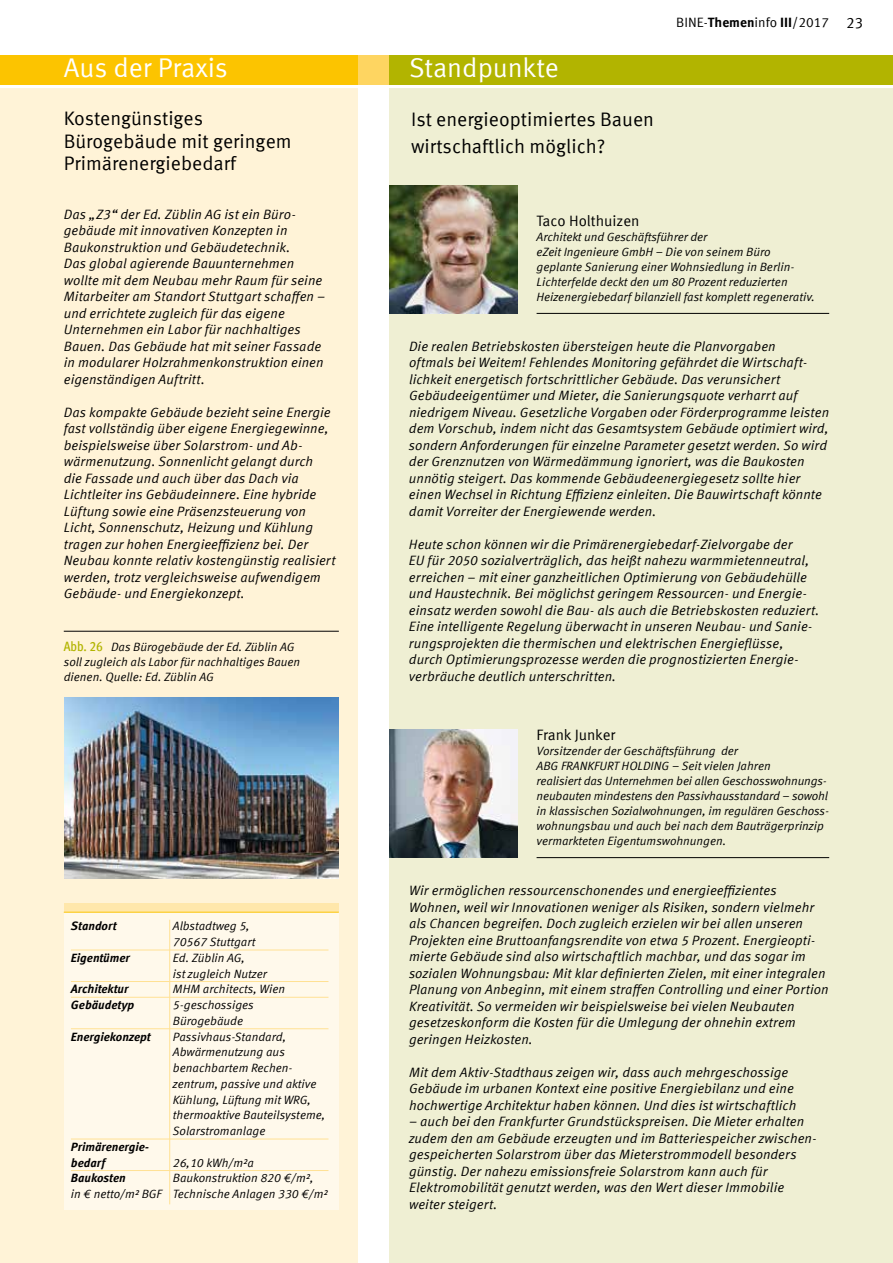
<style>
.page{position:relative;width:893px;height:1263px;background:#fff}
.page>*{position:absolute;margin:0;border:0;box-sizing:border-box;transform-origin:0 0}
.t1{font:27px "Meta Offc Norm";color:#fff}
.t2{font:19.5px/22.5px "Meta Offc Norm";color:#000}
.t3{font:15px "Meta Offc Norm";color:#000}
.t4{font:13.5px/16.5px "Meta Offc Norm Ita";letter-spacing:.005em;color:#000}
.t5{font:13.5px "Meta Offc Norm";color:#000}
.t6{font:12px/15px "Meta Offc Norm Ita";color:#000}
.t7{font:italic 700 12px/15.8px "Meta Offc";color:#000}
.s1{font-family:"Meta Offc";font-weight:500;font-stretch:condensed;font-size:13.5px;color:#b2b400}
.s2{font-family:"Meta Offc";font-weight:700}
.s3{font-size:15px}
</style>
<div class="page">
<div style="left:0;top:55px;width:893px;height:30px;background:#fed561"></div>
<div style="left:390px;top:55px;width:503px;height:30px;background:#b2b400"></div>
<div style="left:390px;top:87px;width:503px;height:1176px;background:#efefd3"></div>
<hr style="left:537px;top:857px;width:292px;height:1px;background:#000">
<img style="left:390px;top:730px;width:127px;height:127px">
<hr style="left:537px;top:313px;width:292px;height:1px;background:#000">
<img style="left:390px;top:186px;width:127px;height:127px">
<div style="left:0;top:87px;width:358px;height:1176px;background:#fff3d7"></div>
<div style="left:0;top:55px;width:358px;height:30px;background:#fcc400"></div>
<img style="left:65px;top:697px;width:274px;height:181px">
<hr style="left:64px;top:631px;width:275px;height:1px;background:#000">
<div style="left:64px;top:908px;width:274px;height:302px;background:#fff9eb"></div>
<hr style="left:71px;top:950px;width:257px;height:1px;background:#ffe194">
<hr style="left:71px;top:981px;width:257px;height:1px;background:#ffe194">
<hr style="left:71px;top:997px;width:257px;height:1px;background:#ffe194">
<hr style="left:71px;top:1028px;width:257px;height:1px;background:#ffe194">
<hr style="left:71px;top:1139px;width:257px;height:1px;background:#ffe194">
<hr style="left:71px;top:1170px;width:257px;height:1px;background:#ffe194">
<hr style="left:169px;top:920px;width:1px;height:284px;background:#ffe194">
<div style="left:64px;top:903px;width:275px;height:9px;background:#ffe7ab"></div>
<hr style="left:64px;top:912px;width:275px;height:1px;background:#fcc400">
<hr style="left:0;top:85px;width:893px;height:3px;background:#fff">
<h1 class="t1" style="left:64px;top:53px;width:165px">Aus der Praxis</h1>
<h2 class="t2" style="left:64px;top:108px;width:229px">Kostengünstiges<br>Bürogebäude mit geringem<br>Primärenergiebedarf</h2>
<p class="t4" style="left:64px;top:206px;width:263px">Das „Z3“ der Ed. Züblin AG ist ein Büro&shy;gebäude mit innovativen Konzepten in Baukonstruktion und Gebäudetechnik.<br>Das global agierende Bauunternehmen wollte mit dem Neubau mehr Raum für seine Mitarbeiter am Standort Stuttgart schaffen – und errichtete zugleich für das eigene Unternehmen ein Labor für nachhaltiges Bauen. Das Gebäude hat mit seiner Fassade in modularer Holzrahmenkonstruktion einen eigenständigen Auftritt.</p>
<p class="t4" style="left:64px;top:404px;width:273px">Das kompakte Gebäude bezieht seine Energie fast vollständig über eigene Energiegewinne, beispielsweise über Solarstrom- und Ab&shy;wärmenutzung. Sonnenlicht gelangt durch<br>die Fassade und auch über das Dach via Lichtleiter ins Gebäudeinnere. Eine hybride Lüftung sowie eine Präsenzsteuerung von Licht, Sonnenschutz, Heizung und Kühlung tragen zur hohen Energieeffizienz bei. Der Neubau konnte relativ kostengünstig realisiert werden, trotz vergleichsweise aufwendigem Gebäude- und Energiekonzept.</p>
<p class="t6" style="left:64px;top:639px;width:238px"><span class="s1">Abb. 26</span> Das Bürogebäude der Ed. Züblin AG soll zugleich als Labor für nachhaltiges Bauen dienen. Quelle: Ed. Züblin AG</p>
<p class="t7" style="left:71px;top:919px;width:47px">Standort</p>
<p class="t6" style="left:173px;top:919px;width:84px;line-height:15.8px">Albstadtweg 5,<br>70567 Stuttgart</p>
<p class="t7" style="left:71px;top:950px;width:61px">Eigentümer</p>
<p class="t6" style="left:173px;top:950px;width:96px;line-height:15.8px">Ed. Züblin AG,<br>ist zugleich Nutzer</p>
<p class="t7" style="left:71px;top:982px;width:59px">Architektur</p>
<p class="t6" style="left:173px;top:982px;width:114px">MHM architects, Wien</p>
<p class="t7" style="left:71px;top:997px;width:65px">Gebäudetyp</p>
<p class="t6" style="left:173px;top:997px;width:82px;line-height:15.8px">5-geschossiges<br>Bürogebäude</p>
<p class="t7" style="left:71px;top:1029px;width:81px">Energiekonzept</p>
<p class="t6" style="left:173px;top:1029px;width:154px;line-height:15.8px">Passivhaus-Standard,<br>Abwärmenutzung aus benachbartem Rechen&shy;zentrum, passive und aktive<br>Kühlung, Lüftung mit WRG, thermoaktive Bauteilsysteme,<br>Solarstromanlage</p>
<p class="t7" style="left:71px;top:1139px;width:80px">Primärenergie&shy;bedarf</p>
<p class="t6" style="left:173px;top:1155px;width:82px">26,10 kWh/m²a</p>
<p class="t6" style="left:71px;top:1171px;width:258px;line-height:15.8px;text-indent:102px">Baukonstruktion 820 €/m²,<br>in € netto/m² BGF Technische Anlagen 330 €/m²</p>
<p class="t7" style="left:71px;top:1171px;width:56px">Baukosten</p>
<h1 class="t1" style="left:409px;top:53px;width:151px">Standpunkte</h1>
<h2 class="t2" style="left:411px;top:106px;width:244px;line-height:27px">Ist energieoptimiertes Bauen wirtschaftlich möglich?</h2>
<p class="t5" style="left:676px;top:15px;width:189px">BINE-<span class="s2">Themen</span>info <span class="s2">III</span>/2017 <span class="s3">23</span></p>
<p class="t3" style="left:537px;top:212px;width:104px">Taco Holthuizen</p>
<p class="t6" style="left:537px;top:230px;width:280px">Architekt und Geschäftsführer der<br>eZeit Ingenieure GmbH – Die von seinem Büro geplante Sanierung einer Wohnsiedlung in Berlin-Lichterfelde deckt den um 80 Prozent reduzierten Heizenergiebedarf bilanziell fast komplett regenerativ.</p>
<p class="t4" style="left:409px;top:338px;width:422px">Die realen Betriebskosten übersteigen heute die Planvorgaben<br>oftmals bei Weitem! Fehlendes Monitoring gefährdet die Wirtschaft&shy;lichkeit energetisch fortschrittlicher Gebäude. Das verunsichert Gebäudeeigentümer und Mieter, die Sanierungsquote verharrt auf niedrigem Niveau. Gesetzliche Vorgaben oder Förderprogramme leisten dem Vorschub, indem nicht das Gesamtsystem Gebäude optimiert wird, sondern Anforderungen für einzelne Parameter gesetzt werden. So wird der Grenznutzen von Wärmedämmung ignoriert, was die Baukosten unnötig steigert. Das kommende Gebäudeenergiegesetz sollte hier einen Wechsel in Richtung Effizienz einleiten. Die Bauwirtschaft könnte damit Vorreiter der Energiewende werden.</p>
<p class="t4" style="left:409px;top:536px;width:412px">Heute schon können wir die Primärenergiebedarf-Zielvorgabe der<br>EU für 2050 sozialverträglich, das heißt nahezu warmmietenneutral, erreichen – mit einer ganzheitlichen Optimierung von Gebäudehülle und Haustechnik. Bei möglichst geringem Ressourcen- und Energie&shy;einsatz werden sowohl die Bau- als auch die Betriebskosten reduziert.<br>Eine intelligente Regelung überwacht in unseren Neubau- und Sanie&shy;rungsprojekten die thermischen und elektrischen Energieflüsse, durch Optimierungsprozesse werden die prognostizierten Energie&shy;verbräuche deutlich unterschritten.</p>
<p class="t3" style="left:537px;top:726px;width:80px">Frank Junker</p>
<p class="t6" style="left:537px;top:744px;width:294px">Vorsitzender der Geschäftsführung der<br>ABG FRANKFURT HOLDING – Seit vielen Jahren<br>realisiert das Unternehmen bei allen Geschosswohnungs&shy;neubauten mindestens den Passivhausstandard – sowohl in klassischen Sozialwohnungen, im regulären Geschoss&shy;wohnungsbau und auch bei nach dem Bauträgerprinzip vermarkteten Eigentumswohnungen.</p>
<p class="t4" style="left:409px;top:882px;width:421px">Wir ermöglichen ressourcenschonendes und energieeffizientes Wohnen, weil wir Innovationen weniger als Risiken, sondern vielmehr als Chancen begreifen. Doch zugleich erzielen wir bei allen unseren Projekten eine Bruttoanfangsrendite von etwa 5 Prozent. Energieopti&shy;mierte Gebäude sind also wirtschaftlich machbar, und das sogar im sozialen Wohnungsbau: Mit klar definierten Zielen, mit einer integralen Planung von Anbeginn, mit einem straffen Controlling und einer Portion Kreativität. So vermeiden wir beispielsweise bei vielen Neubauten gesetzeskonform die Kosten für die Umlegung der ohnehin extrem geringen Heizkosten.</p>
<p class="t4" style="left:409px;top:1064px;width:389px">Mit dem Aktiv-Stadthaus zeigen wir, dass auch mehrgeschossige<br>Gebäude im urbanen Kontext eine positive Energiebilanz und eine hochwertige Architektur haben können. Und dies ist wirtschaftlich</p>
<p class="t4" style="left:409px;top:1113px;width:409px">– auch bei den Frankfurter Grundstückspreisen. Die Mieter erhalten zudem den am Gebäude erzeugten und im Batteriespeicher zwischen&shy;gespeicherten Solarstrom über das Mieterstrommodell besonders günstig. Der nahezu emissionsfreie Solarstrom kann auch für Elektromobilität genutzt werden, was den Wert dieser Immobilie weiter steigert.</p>
</div>
